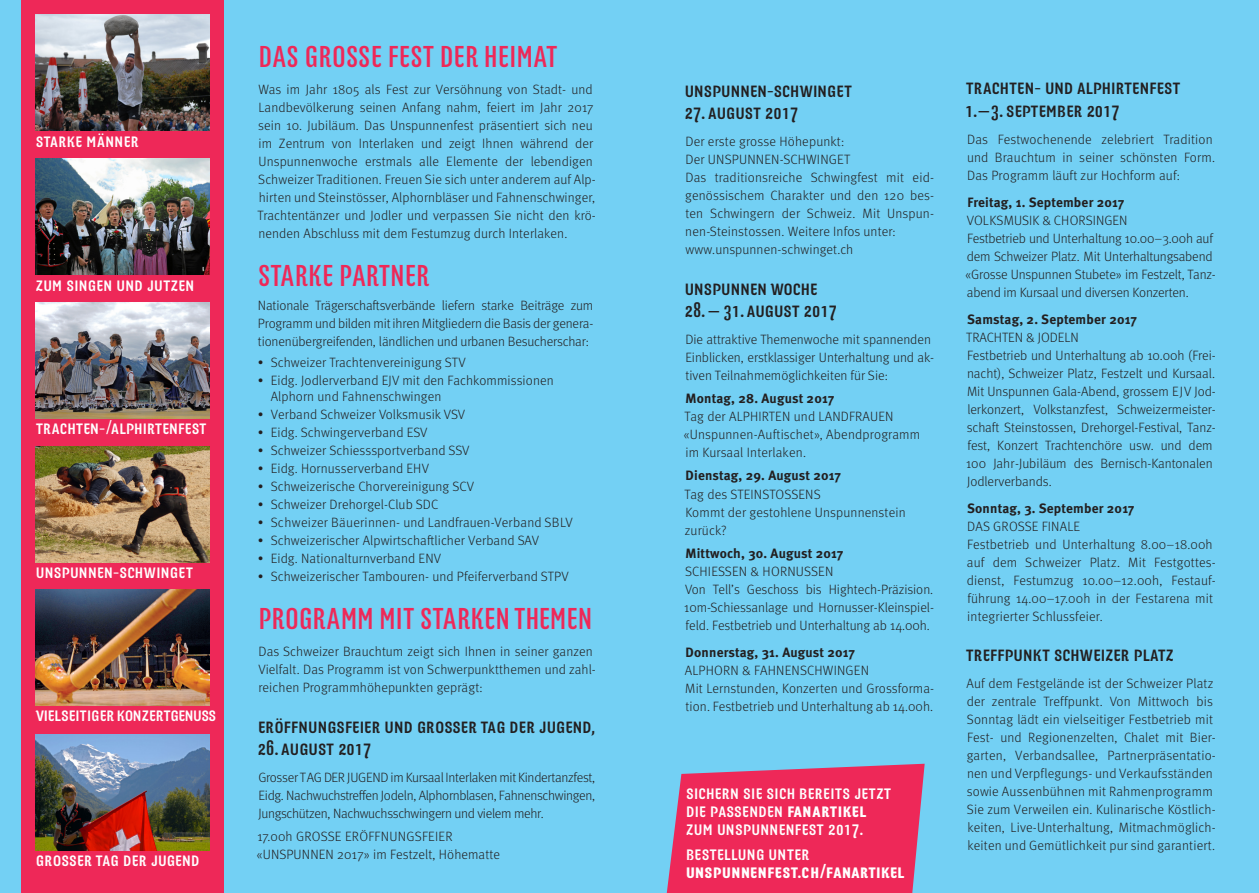
<style>
.page{position:relative;width:1259px;height:893px;background:#73d0f4}
.page>*{position:absolute;margin:0;border:0;box-sizing:border-box;transform-origin:0 0}
.t1{font:30px "Kurry Pro";letter-spacing:.015em;color:#ee2858}
.t2{font:21px "Kurry Pro";color:#231f20}
.t3{font:19.5px "Kurry Pro";letter-spacing:.01em;color:#fff}
.t4{font:700 19.5px "Kurry Pro";letter-spacing:.01em;color:#fff}
.t5{font:19.35px "Kurry Pro";color:#fff}
.t6{font:300 13.5px/18px "Meta Pro";letter-spacing:.01em;color:#231f20}
.t7{font:700 13.5px "Meta";letter-spacing:.015em;color:#231f20}
.t8{font:300 13.5px/18px "Meta Pro";letter-spacing:-.01em;color:#231f20}
</style>
<div class="page">
<div style="left:21px;top:0;width:203px;height:893px;background:#ee2858"></div>
<img style="left:36px;top:14px;width:173px;height:116px">
<img style="left:36px;top:159px;width:173px;height:115px">
<img style="left:36px;top:447px;width:173px;height:116px">
<img style="left:36px;top:590px;width:173px;height:116px">
<img style="left:36px;top:734px;width:173px;height:116px">
<img style="left:36px;top:303px;width:173px;height:115px">
<svg style="left:667px;top:764px;width:257px;height:129px"></svg>
<p class="t5" style="left:36px;top:126px;width:23px">STarke</p>
<p class="t5" style="left:86px;top:126px;width:20px">männer</p>
<p class="t5" style="left:36px;top:270px;width:128px">zum singen und jutzen</p>
<p class="t5" style="left:36px;top:414px;width:172px">TRACHTEN-/ALPHIRTENFEST</p>
<p class="t5" style="left:36px;top:558px;width:44px">unspunnen</p>
<p class="t5" style="left:113px;top:558px;width:73px">-schwin get</p>
<p class="t5" style="left:36px;top:701px;width:15px">vielseiti</p>
<p class="t5" style="left:91px;top:701px;width:51px">ger konzert</p>
<p class="t5" style="left:170px;top:701px;width:17px">genuss</p>
<p class="t5" style="left:36px;top:845px;width:35px">grosser</p>
<p class="t5" style="left:96px;top:845px;width:88px">tag der jugend</p>
<p class="t1" style="left:259px;top:35px;width:300px">DAS GROSSE FEST DER HEIMAT</p>
<p class="t6" style="left:258px;top:79px;width:340px">Was im Jahr 1805 als Fest zur Versöhnung von Stadt- und Landbevölkerung seinen Anfang nahm, feiert im Jahr 2017 sein 10. Jubiläum. Das Unspunnenfest präsentiert sich neu im Zentrum von Interlaken und zeigt Ihnen während der Unspunnenwoche erstmals alle Elemente der lebendigen Schweizer Traditionen. Freuen Sie sich unter anderem auf Alp&shy;hirten und Steinstösser, Alphornbläser und Fahnenschwinger, Trachtentänzer und Jodler und verpassen Sie nicht den krö&shy;nenden Abschluss mit dem Festumzug durch Interlaken.</p>
<p class="t2" style="left:685px;top:74px;width:47px">Unspunnen</p>
<p class="t2" style="left:767px;top:74px;width:78px">-Schwin get</p>
<p class="t2" style="left:685px;top:97px;width:115px">27. August 2017</p>
<p class="t6" style="left:685px;top:132px;width:160px">Der erste grosse Höhepunkt:</p>
<p class="t6" style="left:685px;top:150px;width:166px">Der UNSPUNNEN-SCHWINGET</p>
<p class="t6" style="left:685px;top:168px;width:250px;text-align:justify">Das traditionsreiche Schwingfest mit eid&shy;genössischem Charakter und den 120 bes&shy;ten Schwingern der Schweiz. Mit Unspun&shy;nen-Steinstossen. Weitere Infos unter:</p>
<p class="t6" style="left:685px;top:240px;width:169px">www.unspunnen-schwinget.ch</p>
<p class="t2" style="left:685px;top:272px;width:47px">Unspunnen</p>
<p class="t2" style="left:770px;top:272px;width:32px">Woche</p>
<p class="t2" style="left:685px;top:295px;width:154px">28. – 31. August 2017</p>
<p class="t6" style="left:685px;top:330px;width:250px">Die attraktive Themenwoche mit spannenden<br>Einblicken, erstklassiger Unterhaltung und ak&shy;tiven Teilnahmemöglichkeiten für Sie:</p>
<p class="t7" style="left:685px;top:390px;width:150px">Montag, 28. August 2017</p>
<p class="t6" style="left:683px;top:407px;width:238px">Tag der ALPHIRTEN und LANDFRAUEN «Unspunnen-Auftischet», Abendprogramm im Kursaal Interlaken.</p>
<p class="t7" style="left:685px;top:467px;width:157px">Dienstag, 29. August 2017</p>
<p class="t6" style="left:684px;top:484px;width:138px">Tag des STEINSTOSSENS</p>
<p class="t6" style="left:685px;top:503px;width:222px">Kommt der gestohlene Unspunnenstein zurück?</p>
<p class="t7" style="left:685px;top:545px;width:159px">Mittwoch, 30. August 2017</p>
<p class="t6" style="left:685px;top:561px;width:150px">SCHIESSEN &amp; HORNUSSEN</p>
<p class="t6" style="left:684px;top:579px;width:251px;text-align:justify">Von Tell’s Geschoss bis Hightech-Präzision.<br>10m-Schiessanlage und Hornusser-Kleinspiel&shy;feld. Festbetrieb und Unterhaltung ab 14.00h.</p>
<p class="t7" style="left:685px;top:644px;width:171px">Donnerstag, 31. August 2017</p>
<p class="t6" style="left:685px;top:660px;width:186px">ALPHORN &amp; FAHNENSCHWINGEN</p>
<p class="t6" style="left:685px;top:678px;width:250px">Mit Lernstunden, Konzerten und Grossforma&shy;tion. Festbetrieb und Unterhaltung ab 14.00h.</p>
<p class="t1" style="left:258px;top:254px;width:172px">STARKE PARTNER</p>
<p class="t6" style="left:258px;top:295px;width:337px;text-align:justify">Nationale Trägerschaftsverbände liefern starke Beiträge zum Programm und bilden mit ihren Mitgliedern die Basis der genera&shy;tionenübergreifenden, ländlichen und urbanen Besucherschar:</p>
<p class="t6" style="left:258px;top:352px;width:209px">• Schweizer Trachtenvereinigung STV</p>
<p class="t6" style="left:271px;top:371px;width:284px;line-height:16.5px;text-indent:-13px">• Eidg. Jodlerverband EJV mit den Fachkommissionen<br>Alphorn und Fahnenschwingen</p>
<p class="t6" style="left:258px;top:405px;width:209px">• Verband Schweizer Volksmusik VSV</p>
<p class="t6" style="left:258px;top:423px;width:171px">• Eidg. Schwingerverband ESV</p>
<p class="t6" style="left:258px;top:441px;width:213px">• Schweizer Schiesssportverband SSV</p>
<p class="t6" style="left:258px;top:459px;width:172px">• Eidg. Hornusserverband EHV</p>
<p class="t6" style="left:258px;top:477px;width:218px">• Schweizerische Chorvereinigung SCV</p>
<p class="t6" style="left:258px;top:495px;width:182px">• Schweizer Drehorgel-Club SDC</p>
<p class="t6" style="left:258px;top:513px;width:316px">• Schweizer Bäuerinnen- und Landfrauen-Verband SBLV</p>
<p class="t6" style="left:258px;top:531px;width:282px">• Schweizerischer Alpwirtschaftlicher Verband SAV</p>
<p class="t6" style="left:258px;top:549px;width:185px">• Eidg. Nationalturnverband ENV</p>
<p class="t6" style="left:258px;top:567px;width:312px">• Schweizerischer Tambouren- und Pfeiferverband STPV</p>
<p class="t1" style="left:259px;top:597px;width:335px">PROGRAMM MIT STARKEN THEMEN</p>
<p class="t6" style="left:258px;top:642px;width:339px">Das Schweizer Brauchtum zeigt sich Ihnen in seiner ganzen<br>Vielfalt. Das Programm ist von Schwerpunktthemen und zahl&shy;reichen Programmhöhepunkten geprägt:</p>
<p class="t2" style="left:258px;top:710px;width:35px">Eröffnun</p>
<p class="t2" style="left:327px;top:710px;width:18px">gsfeier</p>
<p class="t2" style="left:385px;top:710px;width:69px">und Grosser</p>
<p class="t2" style="left:480px;top:710px;width:117px">Tag der Jugend,</p>
<p class="t2" style="left:258px;top:733px;width:115px">26. August 2017</p>
<p class="t6" style="left:258px;top:768px;width:338px;text-align:justify">Grosser TAG DER JUGEND im Kursaal Interlaken mit Kindertanzfest, Eidg. Nachwuchstreffen Jodeln, Alphornblasen, Fahnenschwingen, Jungschützen, Nachwuchsschwingern und vielem mehr.</p>
<p class="t6" style="left:257px;top:826px;width:197px">17.00h GROSSE ERÖFFNUNGSFEIER</p>
<p class="t6" style="left:256px;top:844px;width:245px">«UNSPUNNEN 2017» im Festzelt, Höhematte</p>
<p class="t3" style="left:686px;top:778px;width:17px">Sichern</p>
<p class="t3" style="left:743px;top:778px;width:31px">Sie sich</p>
<p class="t3" style="left:799px;top:778px;width:17px">bereits</p>
<p class="t3" style="left:854px;top:778px;width:16px">jetzt</p>
<p class="t3" style="left:686px;top:796px;width:41px">die passenden</p>
<p class="t4" style="left:787px;top:796px;width:81px">Fanartikel</p>
<p class="t3" style="left:686px;top:814px;width:75px">zum Unspunnenfest</p>
<p class="t3" style="left:828px;top:814px;width:37px">2017.</p>
<p class="t3" style="left:686px;top:840px;width:9px">Bestellun</p>
<p class="t3" style="left:756px;top:840px;width:22px">g unter</p>
<p class="t4" style="left:686px;top:858px;width:10px">unspunnenfest</p>
<p class="t4" style="left:797px;top:858px;width:108px">.ch/fanartikel</p>
<p class="t2" style="left:965px;top:72px;width:18px">Trachten</p>
<p class="t2" style="left:1034px;top:72px;width:77px">- und Alphirtenfest</p>
<p class="t2" style="left:965px;top:95px;width:156px">1.–3. September 2017</p>
<p class="t6" style="left:967px;top:130px;width:249px">Das Festwochenende zelebriert Tradition und Brauchtum in seiner schönsten Form.<br>Das Programm läuft zur Hochform auf:</p>
<p class="t7" style="left:967px;top:194px;width:158px">Freitag, 1. September 2017</p>
<p class="t6" style="left:967px;top:211px;width:162px">VOLKSMUSIK &amp; CHORSINGEN</p>
<p class="t8" style="left:965px;top:229px;width:252px">Festbetrieb und Unterhaltung 10.00–3.00h auf dem Schweizer Platz. Mit Unterhaltungsabend «Grosse Unspunnen Stubete» im Festzelt, Tanz&shy;abend im Kursaal und diversen Konzerten.</p>
<p class="t7" style="left:967px;top:311px;width:171px">Samstag, 2. September 2017</p>
<p class="t6" style="left:966px;top:328px;width:114px">TRACHTEN &amp; JODELN</p>
<p class="t6" style="left:966px;top:346px;width:251px">Festbetrieb und Unterhaltung ab 10.00h (Frei&shy;nacht), Schweizer Platz, Festzelt und Kursaal.<br>Mit Unspunnen Gala-Abend, grossem EJV Jod&shy;lerkonzert, Volkstanzfest, Schweizermeister&shy;schaft Steinstossen, Drehorgel-Festival, Tanz&shy;fest, Konzert Trachtenchöre usw. und dem 100 Jahr-Jubiläum des Bernisch-Kantonalen Jodlerverbands.</p>
<p class="t7" style="left:967px;top:500px;width:169px">Sonntag, 3. September 2017</p>
<p class="t6" style="left:967px;top:517px;width:114px">DAS GROSSE FINALE</p>
<p class="t6" style="left:966px;top:535px;width:251px">Festbetrieb und Unterhaltung 8.00–18.00h auf dem Schweizer Platz. Mit Festgottes&shy;dienst, Festumzug 10.00–12.00h, Festauf&shy;führung 14.00–17.00h in der Festarena mit integrierter Schlussfeier.</p>
<p class="t2" style="left:965px;top:639px;width:58px">Treffpunkt</p>
<p class="t2" style="left:1054px;top:639px;width:48px">Schweizer</p>
<p class="t2" style="left:1133px;top:639px;width:9px">Platz</p>
<p class="t6" style="left:966px;top:674px;width:251px">Auf dem Festgelände ist der Schweizer Platz der zentrale Treffpunkt. Von Mittwoch bis Sonntag lädt ein vielseitiger Festbetrieb mit Fest- und Regionenzelten, Chalet mit Bier&shy;garten, Verbandsallee, Partnerpräsentatio&shy;nen und Verpflegungs- und Verkaufsständen sowie Aussenbühnen mit Rahmenprogramm Sie zum Verweilen ein. Kulinarische Köstlich&shy;keiten, Live-Unterhaltung, Mitmachmöglich&shy;keiten und Gemütlichkeit pur sind garantiert.</p>
</div>
